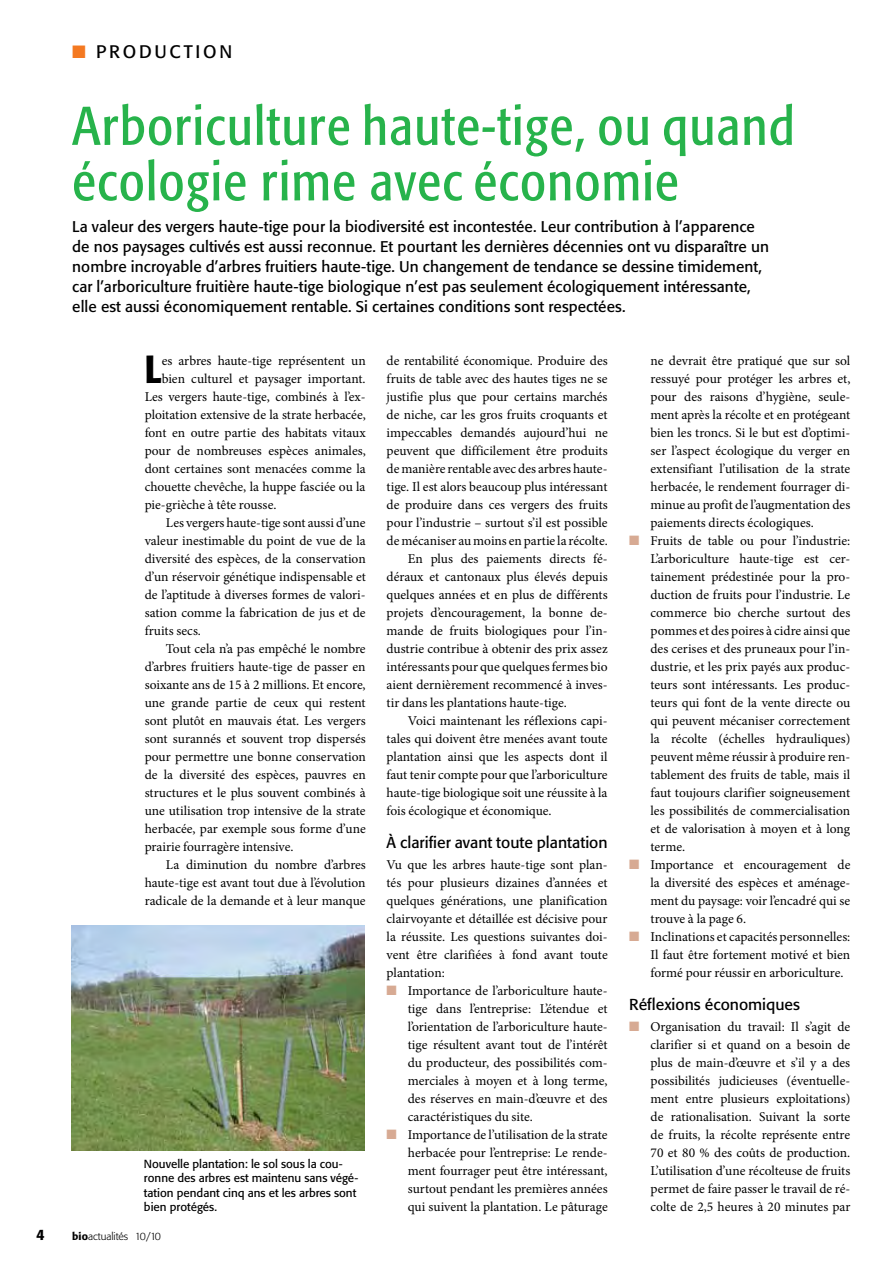
<style>
.page{position:relative;width:893px;height:1263px;background:#fff}
.page>*{position:absolute;margin:0;border:0;box-sizing:border-box;transform-origin:0 0}
.t1{font:condensed 54px/55.5px "Formata BQ";letter-spacing:.025em;color:#27b34b}
.t2{font:500 condensed 38.85px "Formata BQ";color:#000}
.t3{font:18px "Formata BQ";letter-spacing:.15em;color:#000}
.t4{font:15.75px "Formata BQ";color:#000}
.t5{font:15.3px/19.8px "Formata BQ";letter-spacing:.005em;color:#000}
.t6{font:500 15px "Formata BQ";color:#000}
.t7{font:13.5px/18px "Minion Pro";color:#000;text-align:justify}
.t8{font:11.55px/14.5px "Formata BQ";color:#000}
.t9{font:300 10.5px "Formata BQ";color:#000}
.s1{color:#f47921}
.s2{font-weight:500}
.s3{color:#d7aa93}
</style>
<div class="page">
<img style="left:72px;top:925px;width:293px;height:226px">
<h3 class="t3" style="left:72px;top:42px;width:161px"><span class="s1">■</span> PRODUCTION</h3>
<h1 class="t1" style="left:72px;top:101px;width:724px">Arboriculture haute-tige, ou quand écologie rime avec économie</h1>
<p class="t5" style="left:72px;top:217px;width:698px">La valeur des vergers haute-tige pour la biodiversité est incontestée. Leur contribution à l’apparence de nos paysages cultivés est aussi reconnue. Et pourtant les dernières décennies ont vu disparaître un nombre incroyable d’arbres fruitiers haute-tige. Un changement de tendance se dessine timidement, car l’arboriculture fruitière haute-tige biologique n’est pas seulement écologiquement intéressante, elle est aussi économiquement rentable. Si certaines conditions sont respectées.</p>
<h2 class="t2" style="left:145px;top:347px;width:18px">L</h2>
<p class="t7" style="left:162px;top:353px;width:206px">es arbres haute-tige représentent un</p>
<p class="t7" style="left:162px;top:371px;width:206px">bien culturel et paysager important.</p>
<p class="t7" style="left:145px;top:389px;width:222px">Les vergers haute-tige, combinés à l’ex-</p>
<p class="t7" style="left:145px;top:407px;width:223px">ploitation extensive de la strate herbacée,</p>
<p class="t7" style="left:145px;top:425px;width:222px">font en outre partie des habitats vitaux</p>
<p class="t7" style="left:145px;top:443px;width:223px">pour de nombreuses espèces animales,</p>
<p class="t7" style="left:145px;top:461px;width:222px">dont certaines sont menacées comme la</p>
<p class="t7" style="left:145px;top:479px;width:222px">chouette chevêche, la huppe fasciée ou la</p>
<p class="t7" style="left:145px;top:497px;width:133px">pie-grièche à tête rousse.</p>
<p class="t7" style="left:166px;top:515px;width:201px">Les vergers haute-tige sont aussi d’une</p>
<p class="t7" style="left:145px;top:533px;width:222px">valeur inestimable du point de vue de la</p>
<p class="t7" style="left:145px;top:551px;width:223px">diversité des espèces, de la conservation</p>
<p class="t7" style="left:145px;top:569px;width:223px">d’un réservoir génétique indispensable et</p>
<p class="t7" style="left:145px;top:587px;width:222px">de l’aptitude à diverses formes de valori-</p>
<p class="t7" style="left:145px;top:605px;width:222px">sation comme la fabrication de jus et de</p>
<p class="t7" style="left:145px;top:623px;width:58px">fruits secs.</p>
<p class="t7" style="left:166px;top:641px;width:201px">Tout cela n’a pas empêché le nombre</p>
<p class="t7" style="left:145px;top:659px;width:222px">d’arbres fruitiers haute-tige de passer en</p>
<p class="t7" style="left:145px;top:677px;width:222px">soixante ans de 15 à 2 millions. Et encore,</p>
<p class="t7" style="left:145px;top:695px;width:222px">une grande partie de ceux qui restent</p>
<p class="t7" style="left:145px;top:713px;width:222px">sont plutôt en mauvais état. Les vergers</p>
<p class="t7" style="left:145px;top:731px;width:223px">sont surannés et souvent trop dispersés</p>
<p class="t7" style="left:145px;top:749px;width:223px">pour permettre une bonne conservation</p>
<p class="t7" style="left:145px;top:767px;width:223px">de la diversité des espèces, pauvres en</p>
<p class="t7" style="left:145px;top:785px;width:222px">structures et le plus souvent combinés à</p>
<p class="t7" style="left:145px;top:803px;width:222px">une utilisation trop intensive de la strate</p>
<p class="t7" style="left:145px;top:821px;width:223px">herbacée, par exemple sous forme d’une</p>
<p class="t7" style="left:145px;top:839px;width:150px">prairie fourragère intensive.</p>
<p class="t7" style="left:166px;top:857px;width:201px">La diminution du nombre d’arbres</p>
<p class="t7" style="left:145px;top:875px;width:222px">haute-tige est avant tout due à l’évolution</p>
<p class="t7" style="left:145px;top:893px;width:222px">radicale de la demande et à leur manque</p>
<p class="t8" style="left:144px;top:1157px;width:216px">Nouvelle plantation: le sol sous la cou&shy;ronne des arbres est maintenu sans végé&shy;tation pendant cinq ans et les arbres sont bien protégés.</p>
<p class="t6" style="left:36px;top:1228px;width:10px">4</p>
<p class="t9" style="left:72px;top:1232px;width:90px"><span class="s2">bio</span>actualités 10/10</p>
<p class="t7" style="left:387px;top:353px;width:223px">de rentabilité économique. Produire des</p>
<p class="t7" style="left:387px;top:371px;width:222px">fruits de table avec des hautes tiges ne se</p>
<p class="t7" style="left:387px;top:389px;width:222px">justifie plus que pour certains marchés</p>
<p class="t7" style="left:387px;top:407px;width:223px">de niche, car les gros fruits croquants et</p>
<p class="t7" style="left:387px;top:425px;width:223px">impeccables demandés aujourd’hui ne</p>
<p class="t7" style="left:387px;top:443px;width:223px">peuvent que difficilement être produits</p>
<p class="t7" style="left:387px;top:461px;width:222px">de manière rentable avec des arbres haute-</p>
<p class="t7" style="left:387px;top:479px;width:222px">tige. Il est alors beaucoup plus intéressant</p>
<p class="t7" style="left:387px;top:497px;width:223px">de produire dans ces vergers des fruits</p>
<p class="t7" style="left:387px;top:515px;width:223px">pour l’industrie – surtout s’il est possible</p>
<p class="t7" style="left:387px;top:533px;width:223px">de mécaniser au moins en partie la récolte.</p>
<p class="t7" style="left:408px;top:551px;width:201px">En plus des paiements directs fé-</p>
<p class="t7" style="left:387px;top:569px;width:223px">déraux et cantonaux plus élevés depuis</p>
<p class="t7" style="left:387px;top:587px;width:222px">quelques années et en plus de différents</p>
<p class="t7" style="left:387px;top:605px;width:223px">projets d’encouragement, la bonne de-</p>
<p class="t7" style="left:387px;top:623px;width:222px">mande de fruits biologiques pour l’in-</p>
<p class="t7" style="left:387px;top:641px;width:223px">dustrie contribue à obtenir des prix assez</p>
<p class="t7" style="left:387px;top:659px;width:223px">intéressants pour que quelques fermes bio</p>
<p class="t7" style="left:387px;top:677px;width:223px">aient dernièrement recommencé à inves-</p>
<p class="t7" style="left:387px;top:695px;width:182px">tir dans les plantations haute-tige.</p>
<p class="t7" style="left:408px;top:713px;width:201px">Voici maintenant les réflexions capi-</p>
<p class="t7" style="left:387px;top:731px;width:223px">tales qui doivent être menées avant toute</p>
<p class="t7" style="left:387px;top:749px;width:223px">plantation ainsi que les aspects dont il</p>
<p class="t7" style="left:387px;top:767px;width:222px">faut tenir compte pour que l’arboriculture</p>
<p class="t7" style="left:387px;top:785px;width:222px">haute-tige biologique soit une réussite à la</p>
<p class="t7" style="left:387px;top:803px;width:166px">fois écologique et économique.</p>
<p class="t4" style="left:387px;top:835px;width:222px">À clarifier avant toute plantation</p>
<p class="t7" style="left:387px;top:857px;width:223px">Vu que les arbres haute-tige sont plan&shy;tés pour plusieurs dizaines d’années et quelques générations, une planification clairvoyante et détaillée est décisive pour la réussite. Les questions suivantes doi&shy;vent être clarifiées à fond avant toute plantation:</p>
<p class="t7" style="left:408px;top:983px;width:201px;text-indent:-21px"><span class="s3">■</span> Importance de l’arboriculture haute&shy;tige dans l’entreprise: L’étendue et l’orientation de l’arboriculture haute&shy;tige résultent avant tout de l’intérêt du producteur, des possibilités com&shy;merciales à moyen et à long terme, des réserves en main-d’œuvre et des caractéristiques du site.</p>
<p class="t7" style="left:408px;top:1127px;width:201px;text-indent:-21px"><span class="s3">■</span> Importance de l’utilisation de la strate herbacée pour l’entreprise: Le rende&shy;ment fourrager peut être intéressant, surtout pendant les premières années qui suivent la plantation. Le pâturage</p>
<p class="t7" style="left:650px;top:353px;width:201px">ne devrait être pratiqué que sur sol ressuyé pour protéger les arbres et, pour des raisons d’hygiène, seule&shy;ment après la récolte et en protégeant bien les troncs. Si le but est d’optimi&shy;ser l’aspect écologique du verger en extensifiant l’utilisation de la strate herbacée, le rendement fourrager di&shy;minue au profit de l’augmentation des paiements directs écologiques.</p>
<p class="t7" style="left:650px;top:533px;width:201px;text-indent:-21px"><span class="s3">■</span> Fruits de table ou pour l’industrie:<br>L’arboriculture haute-tige est cer&shy;tainement prédestinée pour la pro&shy;duction de fruits pour l’industrie. Le commerce bio cherche surtout des pommes et des poires à cidre ainsi que des cerises et des pruneaux pour l’in&shy;dustrie, et les prix payés aux produc&shy;teurs sont intéressants. Les produc&shy;teurs qui font de la vente directe ou qui peuvent mécaniser correctement la récolte (échelles hydrauliques) peuvent même réussir à produire ren&shy;tablement des fruits de table, mais il faut toujours clarifier soigneusement les possibilités de commercialisation et de valorisation à moyen et à long terme.</p>
<p class="t7" style="left:650px;top:857px;width:201px;text-indent:-21px"><span class="s3">■</span> Importance et encouragement de la diversité des espèces et aménage&shy;ment du paysage: voir l’encadré qui se trouve à la page 6.</p>
<p class="t7" style="left:650px;top:929px;width:201px;text-indent:-21px"><span class="s3">■</span> Inclinations et capacités personnelles:<br>Il faut être fortement motivé et bien formé pour réussir en arboriculture.</p>
<p class="t4" style="left:629px;top:997px;width:172px">Réflexions économiques</p>
<p class="t7" style="left:650px;top:1019px;width:201px;text-indent:-21px"><span class="s3">■</span> Organisation du travail: Il s’agit de clarifier si et quand on a besoin de plus de main-d’œuvre et s’il y a des possibilités judicieuses (éventuelle&shy;ment entre plusieurs exploitations) de rationalisation. Suivant la sorte de fruits, la récolte représente entre 70 et 80 % des coûts de production.<br>L’utilisation d’une récolteuse de fruits permet de faire passer le travail de ré&shy;colte de 2,5 heures à 20 minutes par</p>
</div>
